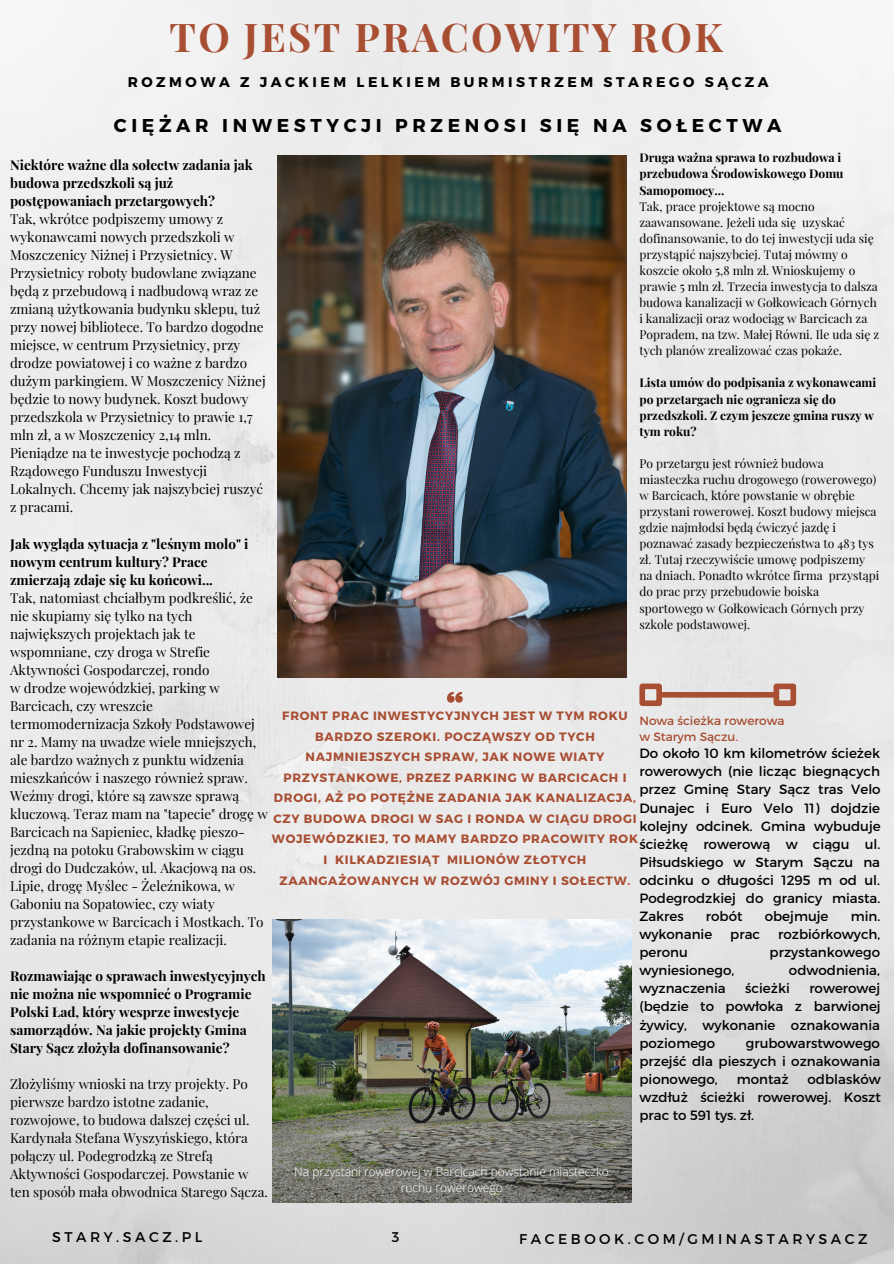
<style>
.page{position:relative;width:894px;height:1264px;background:#fff}
.page>*{position:absolute;margin:0;border:0;box-sizing:border-box;transform-origin:0 0}
.t1{font:700 39.6px "Playfair Display";letter-spacing:.06em;color:#a84e33}
.t2{font:700 18.6px "Montserrat";letter-spacing:.25em;color:#000}
.t3{font:700 14.1px "Montserrat";letter-spacing:.25em;color:#000}
.t4{font:14.1px "Montserrat";letter-spacing:.25em;color:#000}
.t5{font:13.5px/18px "Playfair Display";color:#000}
.t6{font:700 13.5px/18px "Playfair Display";color:#000}
.t7{font:13.35px/18.1px "Montserrat";color:#000;text-align:justify}
.t8{font:12px/16px "Playfair Display";color:#000}
.t9{font:700 12px/20.5px "Montserrat";letter-spacing:.06em;color:#a84e33;text-align:center}
.t10{font:700 12px/16px "Playfair Display";color:#000}
.t11{font:300 12px/16px "Open Sans";color:#fff;text-align:center}
.t12{font:12px "Montserrat";color:#a84e33}
</style>
<div class="page">
<img style="left:0;top:0;width:893px;height:1263px">
<img style="left:273px;top:919px;width:358px;height:283px">
<svg style="left:447px;top:692px;width:15px;height:10px"></svg>
<img style="left:277px;top:155px;width:349px;height:522px">
<div style="left:661px;top:692px;width:112px;height:5px;background:#a84e33"></div>
<div style="left:639px;top:683px;width:22px;height:23px;border:6px solid #a84e33"></div>
<div style="left:773px;top:683px;width:22px;height:23px;border:6px solid #a84e33"></div>
<p class="t1" style="left:169px;top:9px;width:554px">TO JEST PRACOWITY ROK</p>
<p class="t3" style="left:128px;top:73px;width:642px">ROZMOWA Z JACKIEM LELKIEM BURMISTRZEM STAREGO SĄCZA</p>
<p class="t2" style="left:114px;top:113px;width:669px">CIĘŻAR INWESTYCJI PRZENOSI SIĘ NA SOŁECTWA</p>
<p class="t10" style="left:639px;top:149px;width:205px">Druga ważna sprawa to rozbudowa i przebudowa Środowiskowego Domu<br>Samopomocy...</p>
<p class="t8" style="left:639px;top:198px;width:241px">Tak, prace projektowe są mocno zaawansowane. Jeżeli uda się uzyskać dofinansowanie, to do tej inwestycji uda się przystąpić najszybciej. Tutaj mówmy o koszcie około 5,8 mln zł. Wnioskujemy o prawie 5 mln zł. Trzecia inwestycja to dalsza budowa kanalizacji w Gołkowicach Górnych i kanalizacji oraz wodociąg w Barcicach za Popradem, na tzw. Małej Równi. Ile uda się z tych planów zrealizować czas pokaże.</p>
<p class="t10" style="left:639px;top:374px;width:238px">Lista umów do podpisania z wykonawcami po przetargach nie ogranicza się do przedszkoli. Z czym jeszcze gmina ruszy w tym roku?</p>
<p class="t8" style="left:639px;top:455px;width:241px">Po przetargu jest również budowa miasteczka ruchu drogowego (rowerowego) w Barcicach, które powstanie w obrębie przystani rowerowej. Koszt budowy miejsca gdzie najmłodsi będą ćwiczyć jazdę i poznawać zasady bezpieczeństwa to 483 tys zł. Tutaj rzeczywiście umowę podpiszemy na dniach. Ponadto wkrótce firma przystąpi do prac przy przebudowie boiska sportowego w Gołkowicach Górnych przy szkole podstawowej.</p>
<p class="t6" style="left:10px;top:155px;width:244px">Niektóre ważne dla sołectw zadania jak budowa przedszkoli są już postępowaniach przetargowych?</p>
<p class="t5" style="left:10px;top:209px;width:257px">Tak, wkrótce podpiszemy umowy z wykonawcami nowych przedszkoli w Moszczenicy Niżnej i Przysietnicy. W Przysietnicy roboty budowlane związane będą z przebudową i nadbudową wraz ze zmianą użytkowania budynku sklepu, tuż przy nowej bibliotece. To bardzo dogodne miejsce, w centrum Przysietnicy, przy drodze powiatowej i co ważne z bardzo dużym parkingiem. W Moszczenicy Niżnej będzie to nowy budynek. Koszt budowy przedszkola w Przysietnicy to prawie 1,7 mln zł, a w Moszczenicy 2,14 mln.<br>Pieniądze na te inwestycje pochodzą z Rządowego Funduszu Inwestycji Lokalnych. Chcemy jak najszybciej ruszyć z pracami.</p>
<p class="t6" style="left:10px;top:534px;width:240px">Jak wygląda sytuacja z "leśnym molo" i nowym centrum kultury? Prace zmierzają zdaje się ku końcowi...</p>
<p class="t5" style="left:10px;top:588px;width:244px">Tak, natomiast chciałbym podkreślić, że nie skupiamy się tylko na tych największych projektach jak te wspomniane, czy droga w Strefie Aktywności Gospodarczej, rondo</p>
<p class="t5" style="left:10px;top:678px;width:259px">w drodze wojewódzkiej, parking w Barcicach, czy wreszcie termomodernizacja Szkoły Podstawowej nr 2. Mamy na uwadze wiele mniejszych, ale bardzo ważnych z punktu widzenia mieszkańców i naszego również spraw.<br>Weźmy drogi, które są zawsze sprawą kluczową. Teraz mam na "tapecie" drogę w Barcicach na Sapieniec, kładkę pieszo&shy;jezdną na potoku Grabowskim w ciągu drogi do Dudczaków, ul. Akacjową na os.<br>Lipie, drogę Myślec - Żeleźnikowa, w Gaboniu na Sopatowiec, czy wiaty przystankowe w Barcicach i Mostkach. To zadania na różnym etapie realizacji.</p>
<p class="t6" style="left:10px;top:966px;width:257px">Rozmawiając o sprawach inwestycyjnych nie można nie wspomnieć o Programie Polski Ład, który wesprze inwestycje samorządów. Na jakie projekty Gmina Stary Sącz złożyła dofinansowanie?</p>
<p class="t5" style="left:10px;top:1074px;width:259px">Złożyliśmy wnioski na trzy projekty. Po pierwsze bardzo istotne zadanie, rozwojowe, to budowa dalszej części ul.<br>Kardynała Stefana Wyszyńskiego, która połączy ul. Podegrodzką ze Strefą Aktywności Gospodarczej. Powstanie w ten sposób mała obwodnica Starego Sącza.</p>
<p class="t9" style="left:272px;top:705px;width:367px">FRONT PRAC INWESTYCYJNYCH JEST W TYM ROKU BARDZO SZEROKI. POCZĄWSZY OD TYCH NAJMNIEJSZYCH SPRAW, JAK NOWE WIATY PRZYSTANKOWE, PRZEZ PARKING W BARCICACH I DROGI, AŻ PO POTĘŻNE ZADANIA JAK KANALIZACJA, CZY BUDOWA DROGI W SAG I RONDA W CIĄGU DROGI WOJEWÓDZKIEJ, TO MAMY BARDZO PRACOWITY ROK I KILKADZIESIĄT MILIONÓW ZŁOTYCH ZAANGAŻOWANYCH W ROZWÓJ GMINY I SOŁECTW.</p>
<p class="t12" style="left:639px;top:713px;width:147px">Nowa ścieżka rowerowa</p>
<p class="t12" style="left:639px;top:729px;width:100px">w Starym Sączu.</p>
<p class="t7" style="left:639px;top:743px;width:243px">Do około 10 km kilometrów ścieżek rowerowych (nie licząc biegnących przez Gminę Stary Sącz tras Velo Dunajec i Euro Velo 11) dojdzie kolejny odcinek. Gmina wybuduje ścieżkę rowerową w ciągu ul.<br>Piłsudskiego w Starym Sączu na odcinku o długości 1295 m od ul.<br>Podegrodzkiej do granicy miasta.<br>Zakres</p>
<p class="t7" style="left:705px;top:906px;width:38px">robót</p>
<p class="t7" style="left:764px;top:906px;width:65px">obejmuje</p>
<p class="t7" style="left:850px;top:906px;width:31px">min.</p>
<p class="t7" style="left:639px;top:924px;width:74px">wykonanie</p>
<p class="t7" style="left:730px;top:924px;width:31px">prac</p>
<p class="t7" style="left:778px;top:924px;width:104px">rozbiórkowych,</p>
<p class="t7" style="left:639px;top:942px;width:50px">peronu</p>
<p class="t7" style="left:769px;top:942px;width:112px">przystankowego</p>
<p class="t7" style="left:639px;top:960px;width:96px">wyniesionego,</p>
<p class="t7" style="left:788px;top:960px;width:92px">odwodnienia,</p>
<p class="t7" style="left:639px;top:978px;width:88px">wyznaczenia</p>
<p class="t7" style="left:745px;top:978px;width:46px">ścieżki</p>
<p class="t7" style="left:639px;top:978px;width:243px;text-indent:170px">rowerowej (będzie to powłoka z barwionej żywicy, wykonanie oznakowania poziomego</p>
<p class="t7" style="left:639px;top:1033px;width:242px;text-indent:106px">grubowarstwowego przejść dla pieszych i oznakowania pionowego,</p>
<p class="t7" style="left:639px;top:1069px;width:243px;text-indent:168px">odblasków wzdłuż ścieżki rowerowej. Koszt prac to 591 tys. zł.</p>
<p class="t7" style="left:736px;top:1069px;width:53px">montaż</p>
<p class="t11" style="left:294px;top:1163px;width:316px">Na przystani rowerowej w Barcicach powstanie miasteczko ruchu rowerowego</p>
<p class="t4" style="left:52px;top:1227px;width:152px">STARY.SACZ.PL</p>
<p class="t4" style="left:392px;top:1227px;width:9px">3</p>
<p class="t4" style="left:519px;top:1229px;width:349px">FACEBOOK.COM/GMINASTARYSACZ</p>
</div>
